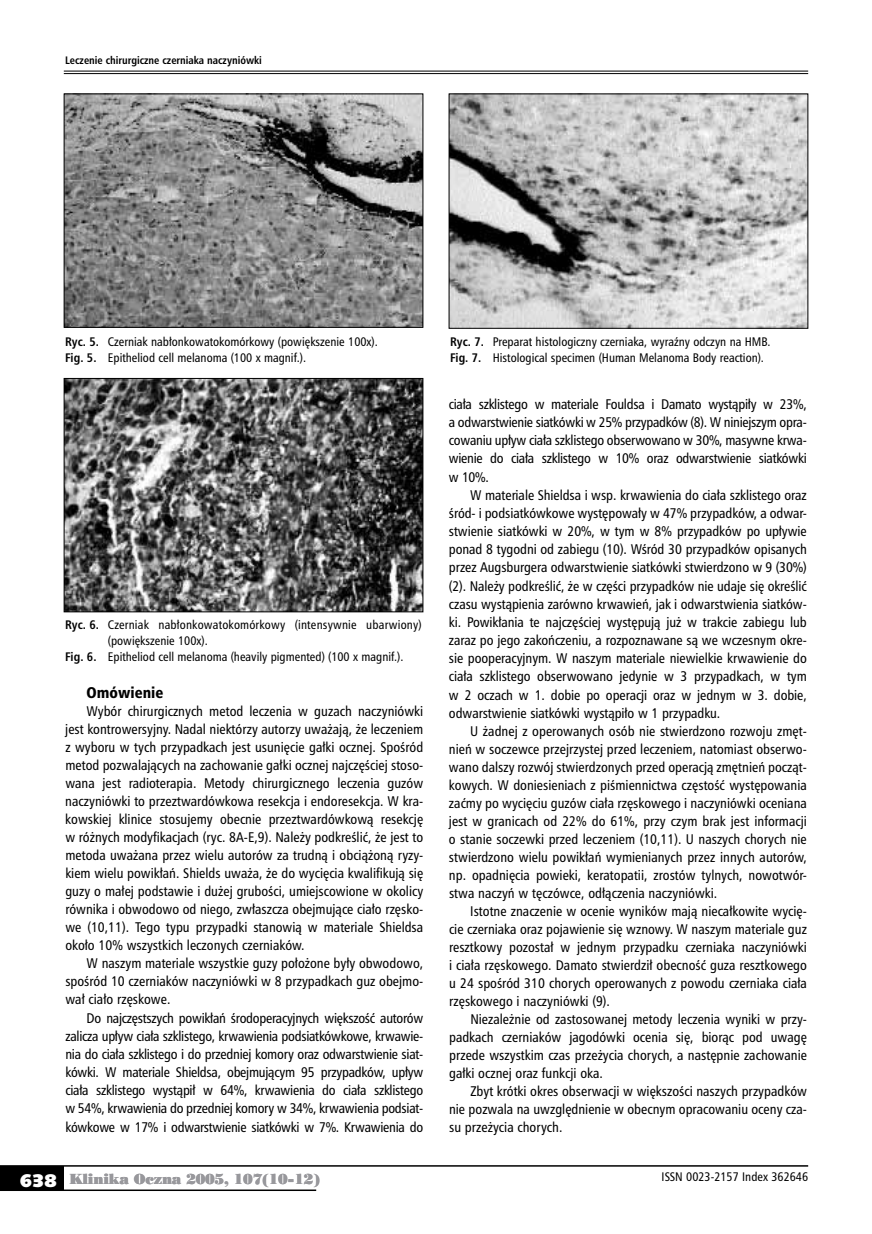
<style>
.page{position:relative;width:872px;height:1234px;background:#fff}
.page>*{position:absolute;margin:0;border:0;box-sizing:border-box;transform-origin:0 0}
.t1{font:15px "Humnst 777 Blk Cn PL";color:#000}
.t2{font:13.5px/18px "Humnst 777 Cn PL";color:#000;text-align:justify}
.t3{font:13.5px "Poster Bodoni PL";letter-spacing:-.015em;color:#98989c}
.t4{font:12px/15.8px "Humnst 777 Cn PL";color:#000}
.t5{font:700 10.5px "Humnst 777 Cn PL";color:#000}
.s1{font-weight:700}
.s2{font-family:"Humanst 531 U Blk PL";font-size:18px;color:#fff}
</style>
<div class="page">
<hr style="left:64px;top:71px;width:744px;height:1px;background:#000">
<hr style="left:64px;top:73px;width:744px;height:1px;background:#000">
<div style="left:0;top:1165px;width:64px;height:24px;background:#000"></div>
<hr style="left:0;top:1164px;width:808px;height:2px;background:#000">
<hr style="left:0;top:1189px;width:316px;height:1px;background:#000">
<img style="left:66px;top:380px;width:355px;height:230px">
<div style="left:64px;top:378px;width:359px;height:234px;border:1px solid #000"></div>
<img style="left:66px;top:96px;width:355px;height:229px">
<img style="left:451px;top:96px;width:355px;height:230px">
<p class="t5" style="left:65px;top:53px;width:198px">Leczenie chirurgiczne czerniaka naczyniówki</p>
<p class="t4" style="left:65px;top:333px;width:314px"><span class="s1">Ryc. 5.</span> Czerniak nabłonkowatokomórkowy (powiększenie 100x).<br><span class="s1">Fig. 5.</span> Epitheliod cell melanoma (100 x magnif.).</p>
<p class="t4" style="left:450px;top:333px;width:322px"><span class="s1">Ryc. 7.</span> Preparat histologiczny czerniaka, wyraźny odczyn na HMB.<br><span class="s1">Fig. 7.</span> Histological specimen (Human Melanoma Body reaction).</p>
<p class="t4" style="left:65px;top:616px;width:358px"><span class="s1">Ryc. 6.</span> Czerniak nabłonkowatokomórkowy (intensywnie ubarwiony)</p>
<p class="t4" style="left:108px;top:632px;width:101px">(powiększenie 100x).</p>
<p class="t4" style="left:65px;top:648px;width:340px"><span class="s1">Fig. 6.</span> Epitheliod cell melanoma (heavily pigmented) (100 x magnif.).</p>
<p class="t1" style="left:87px;top:682px;width:78px">Omó-wie-nie</p>
<p class="t2" style="left:65px;top:702px;width:359px;text-indent:21px">Wybór chirurgicznych metod leczenia w guzach naczyniówki jest kontrowersyjny. Nadal niektórzy autorzy uważają, że leczeniem z wyboru w tych przypadkach jest usunięcie gałki ocznej. Spośród metod pozwalających na zachowanie gałki ocznej najczęściej stoso&shy;wana jest radioterapia. Metody chirurgicznego leczenia guzów naczyniówki to przeztwardówkowa resekcja i endoresekcja. W kra&shy;kowskiej klinice stosujemy obecnie przeztwardówkową resekcję w różnych modyfikacjach (ryc. 8A-E,9). Należy podkreślić, że jest to metoda uważana przez wielu autorów za trudną i obciążoną ryzy&shy;kiem wielu powikłań. Shields uważa, że do wycięcia kwalifikują się guzy o małej podstawie i dużej grubości, umiejscowione w okolicy równika i obwodowo od niego, zwłaszcza obejmujące ciało rzęsko&shy;we (10,11). Tego typu przypadki stanowią w materiale Shieldsa około 10% wszystkich leczonych czerniaków.</p>
<p class="t2" style="left:65px;top:954px;width:359px;text-indent:21px">W naszym materiale wszystkie guzy położone były obwodowo, spośród 10 czerniaków naczyniówki w 8 przypadkach guz obejmo&shy;wał ciało rzęskowe.</p>
<p class="t2" style="left:65px;top:1008px;width:359px;text-indent:21px">Do najczęstszych powikłań środoperacyjnych większość autorów zalicza upływ ciała szklistego, krwawienia podsiatkówkowe, krwawie&shy;nia do ciała szklistego i do przedniej komory oraz odwarstwienie siat&shy;kówki. W materiale Shieldsa, obejmującym 95 przypadków, upływ ciała szklistego wystąpił w 64%, krwawienia do ciała szklistego w 54%, krwawienia do przedniej komory w 34%, krwawienia podsiat&shy;kówkowe w 17% i odwarstwienie siatkówki w 7%. Krwawienia do</p>
<p class="t2" style="left:449px;top:395px;width:359px">ciała szklistego w materiale Fouldsa i Damato wystąpiły w 23%, a odwarstwienie siatkówki w 25% przypadków (8). W niniejszym opra&shy;cowaniu upływ ciała szklistego obserwowano w 30%, masywne krwa&shy;wienie do ciała szklistego w 10% oraz odwarstwienie siatkówki w 10%.</p>
<p class="t2" style="left:449px;top:485px;width:359px;text-indent:21px">W materiale Shieldsa i wsp. krwawienia do ciała szklistego oraz śród- i podsiatkówkowe występowały w 47% przypadków, a odwar&shy;stwienie siatkówki w 20%, w tym w 8% przypadków po upływie ponad 8 tygodni od zabiegu (10). Wśród 30 przypadków opisanych przez Augsburgera odwarstwienie siatkówki stwierdzono w 9 (30%) (2). Należy podkreślić, że w części przypadków nie udaje się określić czasu wystąpienia zarówno krwawień, jak i odwarstwienia siatków&shy;ki. Powikłania te najczęściej występują już w trakcie zabiegu lub zaraz po jego zakończeniu, a rozpoznawane są we wczesnym okre&shy;sie pooperacyjnym. W naszym materiale niewielkie krwawienie do ciała szklistego obserwowano jedynie w 3 przypadkach, w tym w 2 oczach w 1. dobie po operacji oraz w jednym w 3. dobie, odwarstwienie siatkówki wystąpiło w 1 przypadku.</p>
<p class="t2" style="left:449px;top:721px;width:359px;text-indent:21px">U żadnej z operowanych osób nie stwierdzono rozwoju zmęt&shy;nień w soczewce przejrzystej przed leczeniem, natomiast obserwo&shy;wano dalszy rozwój stwierdzonych przed operacją zmętnień począt&shy;kowych. W doniesieniach z piśmiennictwa częstość występowania zaćmy po wycięciu guzów ciała rzęskowego i naczyniówki oceniana jest w granicach od 22% do 61%, przy czym brak jest informacji o stanie soczewki przed leczeniem (10,11). U naszych chorych nie stwierdzono wielu powikłań wymienianych przez innych autorów, np. opadnięcia powieki, keratopatii, zrostów tylnych, nowotwór&shy;stwa naczyń w tęczówce, odłączenia naczyniówki.</p>
<p class="t2" style="left:449px;top:901px;width:359px;text-indent:21px">Istotne znaczenie w ocenie wyników mają niecałkowite wycię&shy;cie czerniaka oraz pojawienie się wznowy. W naszym materiale guz resztkowy pozostał w jednym przypadku czerniaka naczyniówki i ciała rzęskowego. Damato stwierdził obecność guza resztkowego u 24 spośród 310 chorych operowanych z powodu czerniaka ciała rzęskowego i naczyniówki (9).</p>
<p class="t2" style="left:449px;top:1009px;width:359px;text-indent:21px">Niezależnie od zastosowanej metody leczenia wyniki w przy&shy;padkach czerniaków jagodówki ocenia się, biorąc pod uwagę przede wszystkim czas przeżycia chorych, a następnie zachowanie gałki ocznej oraz funkcji oka.</p>
<p class="t2" style="left:449px;top:1081px;width:359px;text-indent:21px">Zbyt krótki okres obserwacji w większości naszych przypadków nie pozwala na uwzględnienie w obecnym opracowaniu oceny cza&shy;su przeżycia chorych.</p>
<p class="t3" style="left:20px;top:1169px;width:302px"><span class="s2">638</span> Klinika Oczna 2005, 107(10-12)</p>
<p class="t4" style="left:661px;top:1168px;width:148px">ISSN 0023-2157 Index 362646</p>
</div>
